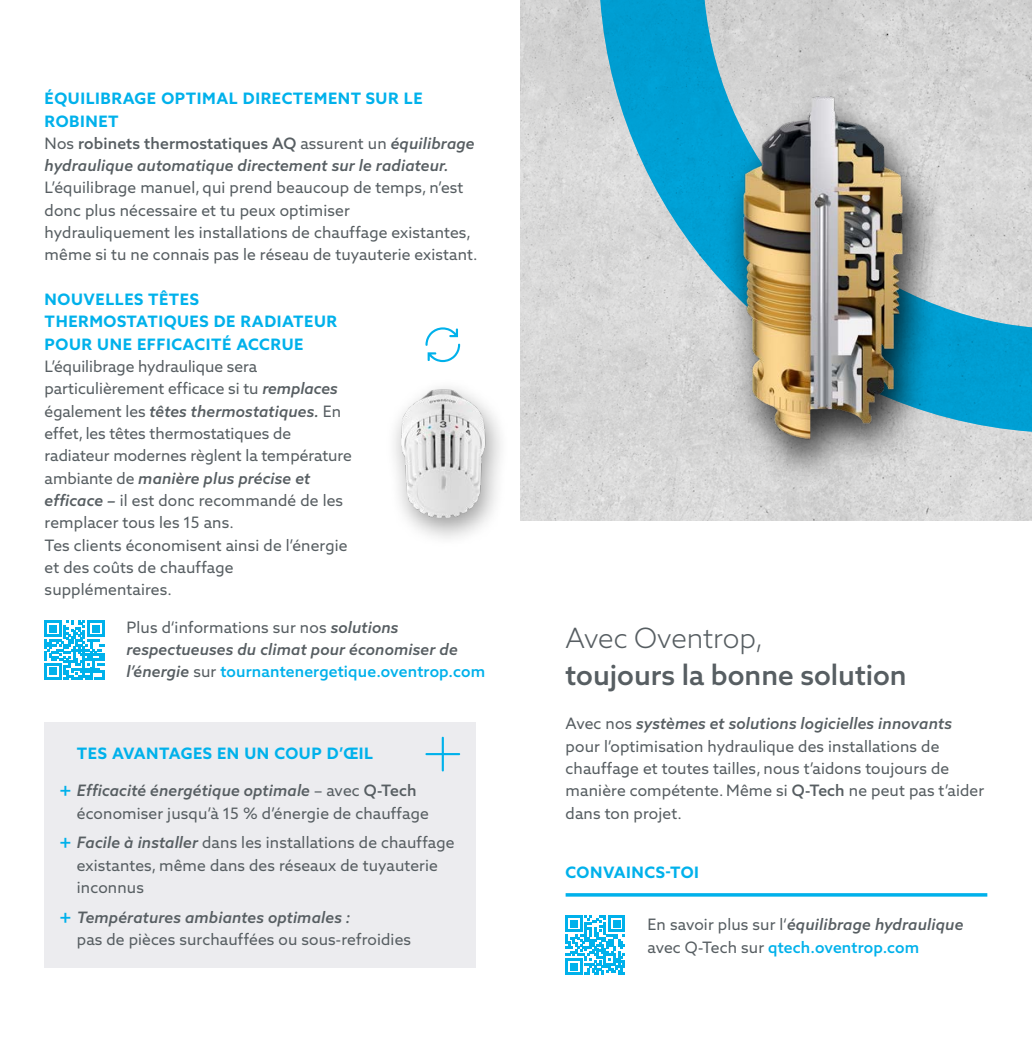
<style>
.page{position:relative;width:1032px;height:1042px;background:#fff}
.page>*{position:absolute;margin:0;border:0;box-sizing:border-box;transform-origin:0 0}
.t1{font:500 28px "Azo Sans 2";color:#575e62}
.t2{font:300 28px "Azo Sans 2";letter-spacing:-.005em;color:#575e62}
.t3{font:15.75px/22.4px "Azo Sans 2";letter-spacing:.01em;color:#575e62}
.t4{font:italic 500 15.75px/22.4px "Azo Sans 2";letter-spacing:.01em;color:#575e62}
.t5{font:700 15.75px/22.4px "Azo Sans 2";letter-spacing:.035em;color:#00b1eb}
.s1{font-weight:700;font-style:normal;color:#00b1eb}
.s2{font-weight:400;font-style:normal}
.s3{font-style:normal}
.s4{font-weight:500;font-style:italic}
.s5{font-style:normal;color:#00b1eb}
.s6{font-weight:500;font-size:20.12px;color:#00b1eb}
.s7{font-weight:500}
.s8{font-weight:500;color:#00b1eb}
</style>
<div class="page">
<img style="left:521px;top:0;width:511px;height:521px">
<svg style="left:600px;top:0;width:432px;height:432px;fill:#d2d2d4"></svg>
<hr style="left:600px;top:0;width:104px;height:1px;background:#00b1eb">
<hr style="left:1031px;top:327px;width:1px;height:105px;background:#00b1eb">
<hr style="left:566px;top:893px;width:421px;height:3px;background:#00b1eb">
<div style="left:45px;top:722px;width:431px;height:245px;background:#ececef"></div>
<div style="left:719px;top:83px;width:225px;height:404px;background:#000;opacity:.8"></div>
<img style="left:739px;top:97px;width:169px;height:342px">
<div style="left:384px;top:377px;width:126px;height:170px;background:#000;opacity:.4"></div>
<img style="left:394px;top:387px;width:98px;height:134px">
<svg style="left:45px;top:620px;width:59px;height:60px"></svg>
<svg style="left:566px;top:915px;width:59px;height:60px"></svg>
<p class="t4" style="left:45px;top:87px;width:431px"><span class="s1">ÉQUILIBRAGE OPTIMAL DIRECTEMENT SUR LE ROBINET<br></span><span class="s2">Nos</span> <span class="s3">robinets thermostatiques AQ</span> <span class="s2">assurent un</span> équilibrage hydraulique automatique directement sur le radiateur.</p>
<p class="t3" style="left:45px;top:177px;width:434px">L’équilibrage manuel, qui prend beaucoup de temps, n’est donc plus nécessaire et tu peux optimiser hydrauliquement les installations de chauffage existantes, même si tu ne connais pas le réseau de tuyauterie existant.</p>
<p class="t5" style="left:45px;top:288px;width:294px">NOUVELLES TÊTES<br>THERMOSTATIQUES DE RADIATEUR<br>POUR UNE EFFICACITÉ ACCRUE</p>
<p class="t3" style="left:45px;top:355px;width:309px">L’équilibrage hydraulique sera particulièrement efficace si tu <span class="s4">remplaces </span>également les <span class="s4">têtes thermostatiques.</span> En effet, les têtes thermostatiques de radiateur modernes règlent la température ambiante de <span class="s4">manière plus précise et efficace –</span> il est donc recommandé de les remplacer tous les 15 ans.<br>Tes clients économisent ainsi de l’énergie et des coûts de chauffage supplémentaires.</p>
<p class="t4" style="left:126px;top:616px;width:360px"><span class="s2">Plus d‘informations sur nos</span> solutions respectueuses du climat pour économiser de l’énergie <span class="s2">sur</span> <span class="s5">tournantenergetique.oventrop.com</span></p>
<p class="t5" style="left:77px;top:742px;width:298px">TES AVANTAGES EN UN COUP D’ŒIL</p>
<p class="t3" style="left:77px;top:780px;width:353px;text-indent:-17px"><span class="s6">+</span> <span class="s4">Efficacité énergétique optimale</span> – avec <span class="s7">Q-Tech </span>économiser jusqu’à 15 % d’énergie de chauffage</p>
<p class="t3" style="left:77px;top:832px;width:379px;text-indent:-17px"><span class="s6">+</span> <span class="s4">Facile à installer</span> dans les installations de chauffage existantes, même dans des réseaux de tuyauterie inconnus</p>
<p class="t3" style="left:77px;top:906px;width:336px;text-indent:-17px"><span class="s6">+</span> <span class="s4">Températures ambiantes optimales :<br></span>pas de pièces surchauffées ou sous-refroidies</p>
<h1 class="t2" style="left:566px;top:621px;width:199px">Avec Oventrop,</h1>
<h1 class="t1" style="left:566px;top:658px;width:343px">toujours la bonne solution</h1>
<p class="t3" style="left:566px;top:713px;width:420px">Avec nos <span class="s4">systèmes et solutions logicielles innovants </span>pour l’optimisation hydraulique des installations de chauffage et toutes tailles, nous t’aidons toujours de manière compétente. Même si <span class="s7">Q-Tech</span> ne peut pas t’aider dans ton projet.</p>
<p class="t5" style="left:566px;top:861px;width:135px">CONVAINCS-TOI</p>
<p class="t3" style="left:647px;top:913px;width:317px">En savoir plus sur l‘<span class="s4">équilibrage hydraulique </span>avec Q-Tech sur <span class="s8">qtech.oventrop.com</span></p>
</div>
